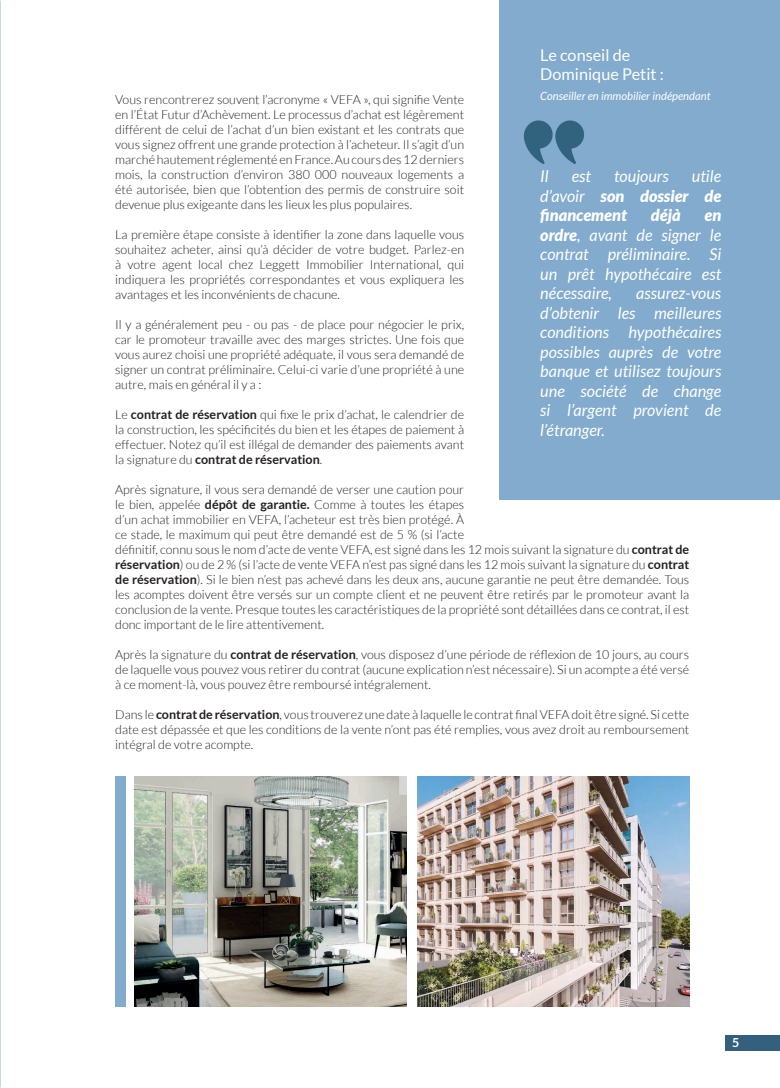
<style>
.page{position:relative;width:780px;height:1088px;background:#fff}
.page>*{position:absolute;margin:0;border:0;box-sizing:border-box;transform-origin:0 0}
.t1{font:italic 16.25px/19.5px "Lato";color:#fff;text-align:justify}
.t2{font:italic 900 16.25px/19.5px "Lato";color:#fff;text-align:justify}
.t3{font:16.25px/18.8px "Lato";color:#fff}
.t4{font:300 12.5px/15px "Lato";color:#231f20;text-align:justify}
.t5{font:700 12.5px "Lato";color:#fff}
.t6{font:italic 11.25px "Lato";color:#fff}
.s1{font-weight:700}
.s2{font-weight:400}
.s3{font-weight:900}
</style>
<div class="page">
<div style="left:500px;top:0;width:280px;height:500px;background:#82abce"></div>
<svg style="left:523px;top:120px;width:61px;height:44px"></svg>
<img style="left:135px;top:776px;width:272px;height:230px">
<img style="left:417px;top:776px;width:272px;height:230px">
<div style="left:115px;top:776px;width:11px;height:230px;background:#82abce"></div>
<div style="left:725px;top:1035px;width:55px;height:16px;background:#35607d"></div>
<h1 class="t3" style="left:540px;top:46px;width:125px">Le conseil de<br>Dominique Petit :</h1>
<p class="t6" style="left:540px;top:89px;width:172px">Conseiller en immobilier indépendant</p>
<p class="t4" style="left:115px;top:92px;width:350px">Vous rencontrerez souvent l’acronyme « VEFA », qui signifie Vente en l’État Futur d’Achèvement. Le processus d’achat est légèrement différent de celui de l’achat d’un bien existant et les contrats que vous signez offrent une grande protection à l’acheteur. Il s’agit d’un marché hautement réglementé en France. Au cours des 12 derniers mois, la construction d’environ 380 000 nouveaux logements a été autorisée, bien que l’obtention des permis de construire soit devenue plus exigeante dans les lieux les plus populaires.</p>
<p class="t4" style="left:115px;top:227px;width:350px">La première étape consiste à identifier la zone dans laquelle vous souhaitez acheter, ainsi qu’à décider de votre budget. Parlez-en à votre agent local chez Leggett Immobilier International, qui indiquera les propriétés correspondantes et vous expliquera les avantages et les inconvénients de chacune.</p>
<p class="t4" style="left:115px;top:317px;width:350px">Il y a généralement peu - ou pas - de place pour négocier le prix, car le promoteur travaille avec des marges strictes. Une fois que vous aurez choisi une propriété adéquate, il vous sera demandé de signer un contrat préliminaire. Celui-ci varie d’une propriété à une autre, mais en général il y a :</p>
<p class="t4" style="left:115px;top:407px;width:350px">Le <span class="s1">contrat de réservation</span> qui fixe le prix d’achat, le calendrier de la construction, les spécificités du bien et les étapes de paiement à effectuer. Notez qu’il est illégal de demander des paiements avant la signature du <span class="s1">contrat de réservation</span>.</p>
<p class="t4" style="left:115px;top:482px;width:575px;text-align:left">Après signature, il vous sera demandé de verser une caution pour<br>le bien, appelée <span class="s1">dépôt de garantie.</span> Comme à toutes les étapes<br>d’un achat immobilier en VEFA, l’acheteur est très bien protégé. À<br>ce stade, le maximum qui peut être demandé est de 5 % (si l’acte<br>définitif, connu sous le nom d’acte de vente VEFA, est signé dans les 12 mois suivant la signature du <span class="s1">contrat de réservation</span>) ou de 2 % (si l’acte de vente VEFA n’est pas signé dans les 12 mois suivant la signature du <span class="s1">contrat de réservation</span>). Si le bien n’est pas achevé dans les deux ans, aucune garantie ne peut être demandée. Tous les acomptes doivent être versés sur un compte client et ne peuvent être retirés par le promoteur avant la conclusion de la vente. Presque toutes les caractéristiques de la propriété sont détaillées dans ce contrat, il est donc important de le lire attentivement.</p>
<p class="t4" style="left:115px;top:647px;width:575px">Après la signature du <span class="s1">contrat de réservation</span>, vous disposez d’une période de réflexion de 10 jours, au cours de laquelle vous pouvez vous retirer du contrat (aucune explication n’est nécessaire). Si un acompte a été versé à ce moment-là, vous pouvez être remboursé intégralement.</p>
<p class="t4" style="left:115px;top:707px;width:575px">Dans le <span class="s1">contrat de réservation</span>, vous trouverez une date à laquelle le contrat final VEFA doit être signé. Si cette date est dépassée et que les conditions de la vente n’ont pas été remplies, vous avez droit au remboursement intégral de votre acompte.</p>
<h1 class="t2" style="left:540px;top:167px;width:182px;text-indent:151px"><span class="s2">utile d’avoir</span> son dossier de financement</h1>
<h1 class="t1" style="left:540px;top:167px;width:10px">Il</h1>
<h1 class="t1" style="left:571px;top:167px;width:21px">est</h1>
<h1 class="t1" style="left:614px;top:167px;width:56px">toujours</h1>
<h1 class="t2" style="left:650px;top:206px;width:31px">déjà</h1>
<h1 class="t1" style="left:540px;top:206px;width:182px;text-indent:164px"><span class="s3">en ordre</span>, avant de signer le contrat préliminaire. Si un prêt hypothécaire est nécessaire,</h1>
<h1 class="t1" style="left:540px;top:284px;width:182px;text-indent:96px">assurez-vous d’obtenir les meilleures conditions hypothécaires possibles auprès de votre banque et utilisez toujours une société de change si l’argent provient de l’étranger.</h1>
<p class="t5" style="left:732px;top:1035px;width:9px">5</p>
</div>
